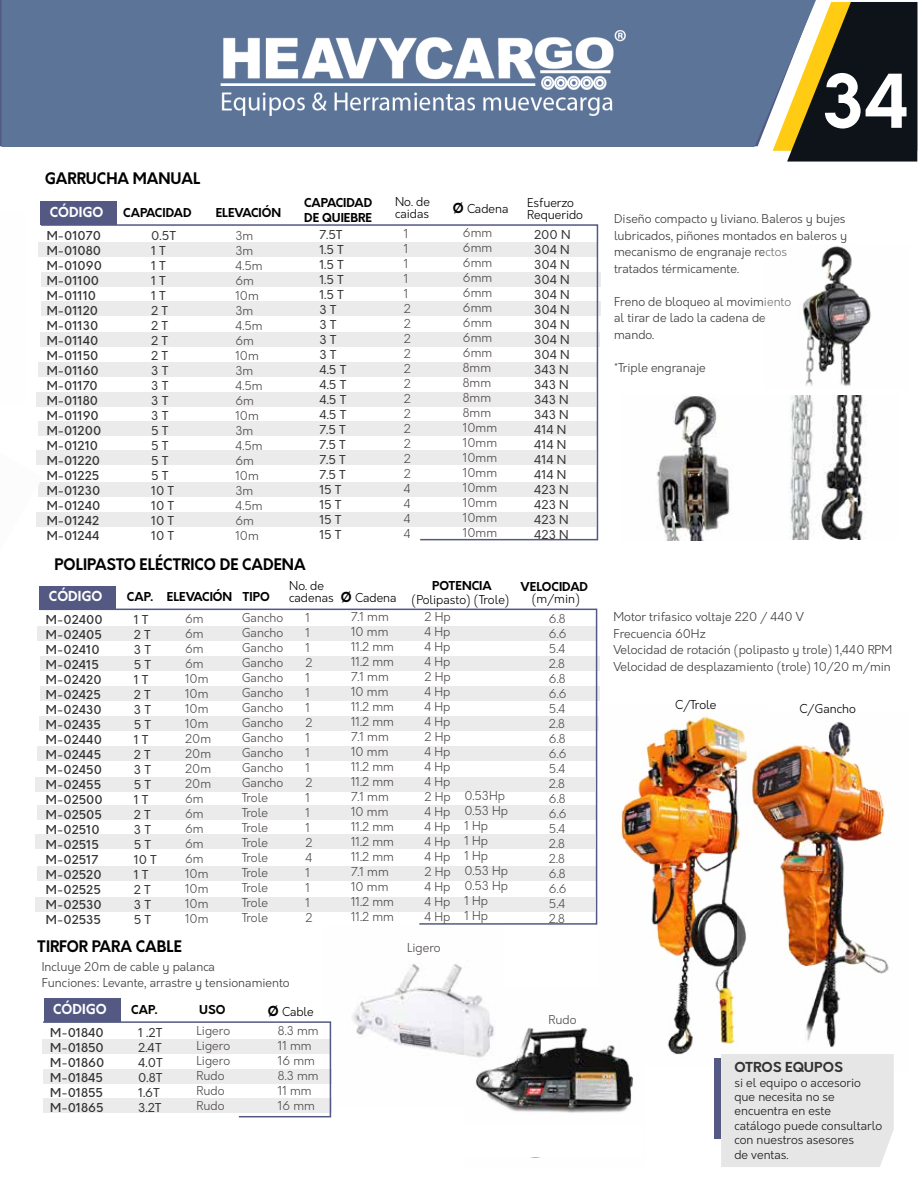
<style>
.page{position:relative;width:918px;height:1188px;background:#fff}
.page>*{position:absolute;margin:0;border:0;box-sizing:border-box;transform-origin:0 0}
.t1{font:700 72.15px "Orkney";color:#fff}
.t2{font:700 15.6px "Orkney";color:#000;scale:.96 1}
.t3{font:700 13.5px "Orkney";color:#fff}
.t4{font:700 13.5px "Orkney";color:#333;scale:1.04 1}
.t5{font:300 12px/15px "Orkney";color:#4d4847}
.t6{font:300 12px/16.5px "Orkney";color:#3d3938}
.t7{font:500 12px/15px "Orkney";color:#333}
.t8{font:12px/15px "Orkney";color:#333}
.t9{font:300 12px/12px "Orkney";color:#000}
.t10{font:300 12px/14.4px "Orkney";color:#1a1a1a}
.t11{font:700 12px/15px "Orkney";color:#000}
.s1{font-weight:700;font-size:13.5px}
.s2{color:#4d4847}
</style>
<div class="page">
<img style="left:352px;top:963px;width:113px;height:92px">
<img style="left:789px;top:395px;width:76px;height:144px">
<img style="left:656px;top:394px;width:74px;height:146px">
<svg style="left:773px;top:2px;width:145px;height:160px;background:#282920"></svg>
<div style="left:40px;top:202px;width:77px;height:23px;background:#535983"></div>
<svg style="left:40px;top:224px;width:559px;height:317px"></svg>
<img style="left:803px;top:246px;width:68px;height:140px">
<div style="left:39px;top:586px;width:77px;height:23px;background:#535983"></div>
<svg style="left:39px;top:608px;width:559px;height:317px"></svg>
<img style="left:621px;top:716px;width:116px;height:339px">
<img style="left:737px;top:721px;width:152px;height:327px">
<div style="left:714px;top:1058px;width:7px;height:81px;background:#535983"></div>
<div style="left:721px;top:1054px;width:173px;height:113px;background:#e6e6e6"></div>
<div style="left:44px;top:999px;width:76px;height:23px;background:#535983"></div>
<svg style="left:42px;top:1021px;width:290px;height:97px"></svg>
<img style="left:465px;top:988px;width:180px;height:170px">
<div style="left:435px;top:1125px;width:207px;height:31px;background:#fff"></div>
<div style="left:1px;top:0;width:815px;height:147px;background:#5d7499"></div>
<img style="left:220px;top:31px;width:406px;height:85px">
<h2 class="t2" style="left:45px;top:168px;width:164px">GARRUCHA MANUAL</h2>
<p class="t3" style="left:50px;top:203px;width:55px">CÓDIGO</p>
<p class="t11" style="left:123px;top:205px;width:70px">CAPACIDAD</p>
<p class="t9" style="left:395px;top:196px;width:36px">No. de caidas</p>
<p class="t7" style="left:47px;top:229px;width:57px">M-01070<br>M-01080<br>M-01090<br>M-01100<br>M-01110<br>M-01120<br>M-01130<br>M-01140<br>M-01150<br>M-01160<br>M-01170<br>M-01180<br>M-01190<br>M-01200<br>M-01210<br>M-01220<br>M-01225<br>M-01230<br>M-01240<br>M-01242<br>M-01244</p>
<p class="t11" style="left:304px;top:196px;width:70px">CAPACIDAD<br>DE QUIEBRE</p>
<p class="t9" style="left:453px;top:203px;width:57px"><span class="s1">Ø</span> Cadena</p>
<p class="t9" style="left:527px;top:197px;width:57px">Esfuerzo<br>Requerido</p>
<p class="t8" style="left:319px;top:227px;width:29px">7.5T<br>1.5 T<br>1.5 T<br>1.5 T<br>1.5 T<br>3 T<br>3 T<br>3 T<br>3 T<br>4.5 T<br>4.5 T<br>4.5 T<br>4.5 T<br>7.5 T<br>7.5 T<br>7.5 T<br>7.5 T<br>15 T<br>15 T<br>15 T<br>15 T</p>
<p class="t5" style="left:404px;top:226px;width:9px">1<br>1<br>1<br>1<br>1<br>2<br>2<br>2<br>2<br>2<br>2<br>2<br>2<br>2<br>2<br>2<br>2<br>4<br>4<br>4<br>4</p>
<p class="t5" style="left:463px;top:225px;width:36px">6mm<br>6mm<br>6mm<br>6mm<br>6mm<br>6mm<br>6mm<br>6mm<br>6mm<br>8mm<br>8mm<br>8mm<br>8mm<br>10mm<br>10mm<br>10mm<br>10mm<br>10mm<br>10mm<br>10mm<br>10mm</p>
<p class="t8" style="left:534px;top:227px;width:38px">200 N<br>304 N<br>304 N<br>304 N<br>304 N<br>304 N<br>304 N<br>304 N<br>304 N<br>343 N<br>343 N<br>343 N<br>343 N<br>414 N<br>414 N<br>414 N<br>414 N<br>423 N<br>423 N<br>423 N<br>423 N</p>
<p class="t11" style="left:216px;top:205px;width:67px">ELEVACIÓN</p>
<p class="t8" style="left:151px;top:228px;width:26px">0.5T<br>1 T<br>1 T<br>1 T<br>1 T<br>2 T<br>2 T<br>2 T<br>2 T<br>3 T<br>3 T<br>3 T<br>3 T<br>5 T<br>5 T<br>5 T<br>5 T<br>10 T<br>10 T<br>10 T<br>10 T</p>
<p class="t5" style="left:235px;top:229px;width:29px">3m<br>3m<br>4.5m<br>6m<br>10m<br>3m<br>4.5m<br>6m<br>10m<br>3m<br>4.5m<br>6m<br>10m<br>3m<br>4.5m<br>6m<br>10m<br>3m<br>4.5m<br>6m<br>10m</p>
<h2 class="t2" style="left:54px;top:554px;width:263px">POLIPASTO ELÉCTRICO DE CADENA</h2>
<p class="t11" style="left:432px;top:579px;width:61px">POTENCIA</p>
<p class="t11" style="left:521px;top:580px;width:69px">VELOCIDAD</p>
<p class="t9" style="left:532px;top:593px;width:50px">(m/min)</p>
<p class="t5" style="left:549px;top:611px;width:19px">6.8<br>6.6<br>5.4<br>2.8<br>6.8<br>6.6<br>5.4<br>2.8<br>6.8<br>6.6<br>5.4<br>2.8<br>6.8<br>6.6<br>5.4<br>2.8<br>2.8<br>6.8<br>6.6<br>5.4<br>2.8</p>
<p class="t3" style="left:49px;top:587px;width:55px">CÓDIGO</p>
<p class="t11" style="left:127px;top:589px;width:28px">CAP.</p>
<p class="t9" style="left:289px;top:580px;width:46px">No. de cadenas</p>
<p class="t7" style="left:46px;top:613px;width:58px">M-02400<br>M-02405<br>M-02410<br>M-02415<br>M-02420<br>M-02425<br>M-02430<br>M-02435<br>M-02440<br>M-02445<br>M-02450<br>M-02455<br>M-02500<br>M-02505<br>M-02510<br>M-02515<br>M-02517<br>M-02520<br>M-02525<br>M-02530<br>M-02535</p>
<p class="t11" style="left:167px;top:589px;width:67px">ELEVACIÓN</p>
<p class="t11" style="left:243px;top:589px;width:29px">TIPO</p>
<p class="t9" style="left:341px;top:594px;width:170px"><span class="s1">Ø</span> Cadena (Polipasto) (Trole)</p>
<p class="t5" style="left:305px;top:611px;width:9px">1<br>1<br>1<br>2<br>1<br>1<br>1<br>2<br>1<br>1<br>1<br>2<br>1<br>1<br>1<br>2<br>4<br>1<br>1<br>1<br>2</p>
<p class="t5" style="left:351px;top:610px;width:44px">7.1 mm<br>10 mm<br>11.2 mm<br>11.2 mm<br>7.1 mm<br>10 mm<br>11.2 mm<br>11.2 mm<br>7.1 mm<br>10 mm<br>11.2 mm<br>11.2 mm<br>7.1 mm<br>10 mm<br>11.2 mm<br>11.2 mm<br>11.2 mm<br>7.1 mm<br>10 mm<br>11.2 mm<br>11.2 mm</p>
<p class="t5" style="left:242px;top:611px;width:43px">Gancho<br>Gancho<br>Gancho<br>Gancho<br>Gancho<br>Gancho<br>Gancho<br>Gancho<br>Gancho<br>Gancho<br>Gancho<br>Gancho<br>Trole<br>Trole<br>Trole<br>Trole<br>Trole<br>Trole<br>Trole<br>Trole<br>Trole</p>
<p class="t5" style="left:424px;top:610px;width:28px;text-align:justify">2 Hp 4 Hp 4 Hp 4 Hp 2 Hp 4 Hp 4 Hp 4 Hp 2 Hp 4 Hp 4 Hp 4 Hp 2 Hp 4 Hp 4 Hp 4 Hp 4 Hp 2 Hp 4 Hp 4 Hp 4 Hp</p>
<p class="t5" style="left:185px;top:612px;width:28px">6m<br>6m<br>6m<br>6m<br>10m<br>10m<br>10m<br>10m<br>20m<br>20m<br>20m<br>20m<br>6m<br>6m<br>6m<br>6m<br>6m<br>10m<br>10m<br>10m<br>10m</p>
<p class="t8" style="left:134px;top:613px;width:25px">1 T<br>2 T<br>3 T<br>5 T<br>1 T<br>2 T<br>3 T<br>5 T<br>1 T<br>2 T<br>3 T<br>5 T<br>1 T<br>2 T<br>3 T<br>5 T<br>10 T<br>1 T<br>2 T<br>3 T<br>5 T</p>
<p class="t5" style="left:464px;top:788px;width:45px">0.53Hp<br>0.53 Hp<br>1 Hp<br>1 Hp<br>1 Hp<br>0.53 Hp<br>0.53 Hp<br>1 Hp<br>1 Hp</p>
<h2 class="t2" style="left:37px;top:936px;width:152px">TIRFOR PARA CABLE</h2>
<p class="t6" style="left:42px;top:958px;width:250px">Incluye 20m de cable y palanca<br>Funciones: Levante, arrastre y tensionamiento</p>
<p class="t3" style="left:53px;top:1000px;width:55px">CÓDIGO</p>
<p class="t11" style="left:131px;top:1002px;width:28px">CAP.</p>
<p class="t7" style="left:50px;top:1026px;width:56px;text-align:justify">M-01840<br>M-01850<br>M-01860<br>M-01845<br>M-01855<br>M-01865</p>
<p class="t8" style="left:138px;top:1026px;width:26px">1 .2T<br>2.4T<br>4.0T<br>0.8T<br>1.6T<br>3.2T</p>
<p class="t11" style="left:199px;top:1002px;width:28px">USO</p>
<p class="t9" style="left:278px;top:1003px;width:42px;line-height:19px;text-indent:-10px"><span class="s1">Ø</span> Cable<br><span class="s2">8.3 mm</span></p>
<p class="t5" style="left:278px;top:1039px;width:42px">11 mm<br>16 mm<br>8.3 mm<br>11 mm<br>16 mm</p>
<p class="t5" style="left:197px;top:1024px;width:35px">Ligero<br>Ligero<br>Ligero<br>Rudo<br>Rudo<br>Rudo</p>
<p class="t5" style="left:407px;top:941px;width:35px">Ligero</p>
<p class="t5" style="left:549px;top:1013px;width:29px">Rudo</p>
<h1 class="t1" style="left:822px;top:53px;width:89px">34</h1>
<p class="t6" style="left:614px;top:211px;width:235px">Diseño compacto y liviano. Baleros y bujes lubricados, piñones montados en baleros y mecanismo de engranaje rectos<br>tratados térmicamente.</p>
<p class="t6" style="left:614px;top:293px;width:179px">Freno de bloqueo al movimiento al tirar de lado la cadena de mando.</p>
<p class="t6" style="left:614px;top:359px;width:93px">*Triple engranaje</p>
<p class="t6" style="left:614px;top:609px;width:280px">Motor trifasico voltaje 220 / 440 V<br>Frecuencia 60Hz<br>Velocidad de rotación (polipasto y trole) 1,440 RPM Velocidad de desplazamiento (trole) 10/20 m/min</p>
<p class="t9" style="left:675px;top:699px;width:43px">C/Trole</p>
<p class="t9" style="left:799px;top:702px;width:58px">C/Gancho</p>
<p class="t4" style="left:734px;top:1058px;width:106px">OTROS EQUPOS</p>
<p class="t10" style="left:734px;top:1075px;width:149px">si el equipo o accesorio que necesita no se encuentra en este<br>catálogo puede consultarlo con nuestros asesores<br>de ventas.</p>
</div>
